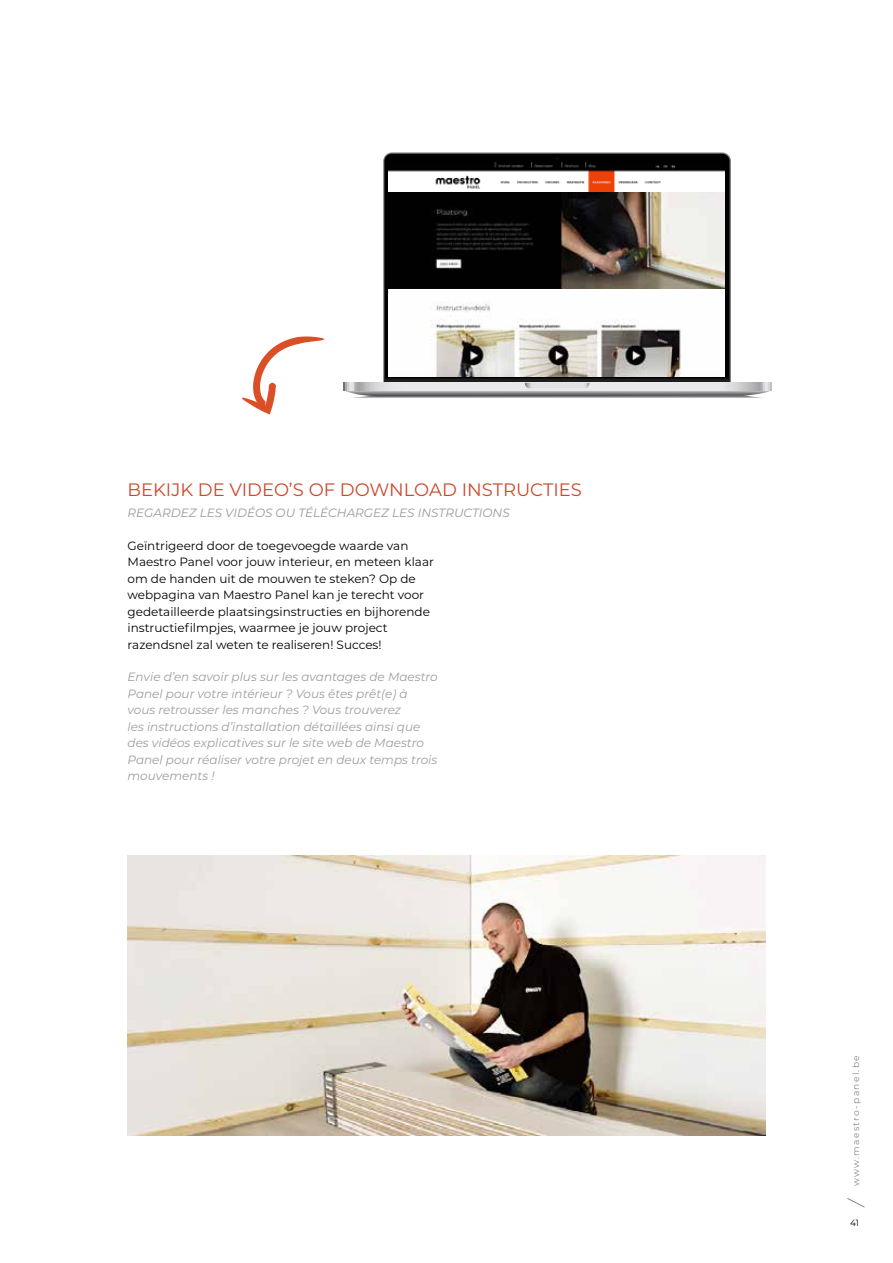
<style>
.page{position:relative;width:893px;height:1263px;background:#fff}
.page>*{position:absolute;margin:0;border:0;box-sizing:border-box;transform-origin:0 0}
.t1{font:18px "Montserrat";color:#ca4a2c}
.t2{font:12px/16.5px "Montserrat";color:#000}
.t3{font:italic 12px/16.5px "Montserrat";color:#9d9d9c}
.t4{font:italic 12px "Montserrat";color:#999}
.t5{font:9px "Montserrat";letter-spacing:.15em;color:#878787}
.t6{font:9px "Montserrat";color:#000}
</style>
<div class="page">
<svg style="left:847px;top:1198px;width:18px;height:9px"></svg>
<svg style="left:384px;top:154px;width:346px;height:224px;background:#151515"></svg>
<svg style="left:389px;top:289px;width:336px;height:6px"></svg>
<svg style="left:343px;top:378px;width:428px;height:20px;background:#a5a5a6"></svg>
<img style="left:389px;top:162px;width:336px;height:127px">
<img style="left:389px;top:295px;width:336px;height:81px">
<img style="left:128px;top:856px;width:637px;height:279px">
<svg style="left:242px;top:336px;width:82px;height:78px"></svg>
<h1 class="t1" style="left:128px;top:478px;width:456px">BEKIJK DE VIDEO’S OF DOWNLOAD INSTRUCTIES</h1>
<p class="t4" style="left:128px;top:505px;width:384px">REGARDEZ LES VIDÉOS OU TÉLÉCHARGEZ LES INSTRUCTIONS</p>
<p class="t2" style="left:128px;top:537px;width:308px">Geïntrigeerd door de toegevoegde waarde van Maestro Panel voor jouw interieur, en meteen klaar om de handen uit de mouwen te steken? Op de webpagina van Maestro Panel kan je terecht voor gedetailleerde plaatsingsinstructies en bijhorende instructiefilmpjes, waarmee je jouw project razendsnel zal weten te realiseren! Succes!</p>
<p class="t3" style="left:128px;top:668px;width:312px">Envie d’en savoir plus sur les avantages de Maestro Panel pour votre intérieur ? Vous êtes prêt(e) à vous retrousser les manches ? Vous trouverez<br>les instructions d’installation détaillées ainsi que des vidéos explicatives sur le site web de Maestro Panel pour réaliser votre projet en deux temps trois mouvements !</p>
<p class="t5" style="left:850px;top:1186px;width:132px;rotate:-90deg">www.maestro-panel.be</p>
<p class="t6" style="left:850px;top:1216px;width:10px">41</p>
</div>
